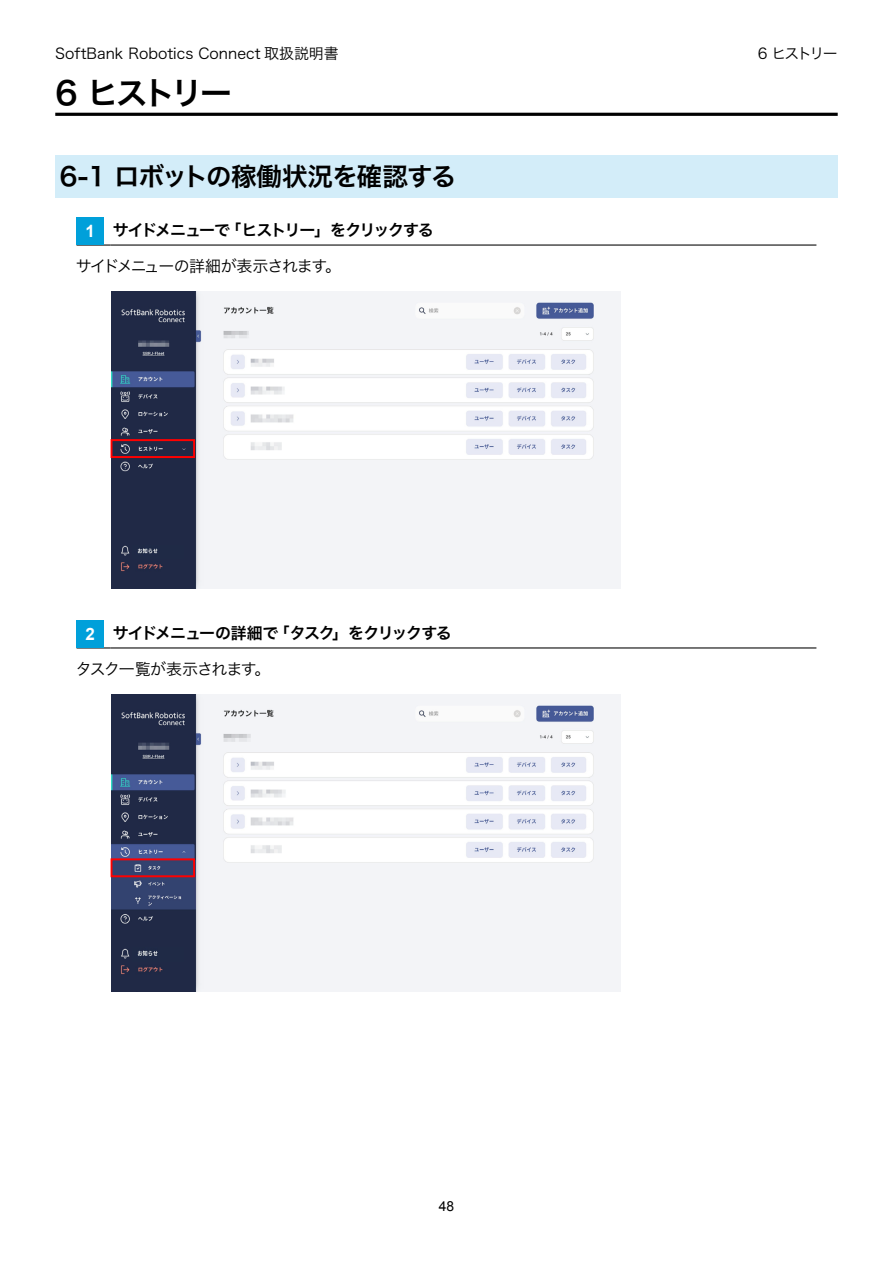
<style>
.page{position:relative;width:893px;height:1263px;background:#fff}
.page>*{position:absolute;margin:0;border:0;box-sizing:border-box;transform-origin:0 0}
.t1{font:31.95px "Hira Kaku Pro W6";letter-spacing:-.11em;color:#000}
.t2{font:25.5px "Hira Kaku Pro W6";letter-spacing:-.035em;color:#000}
.t3{font:15.9px "Hira Kaku Pro W6";letter-spacing:-.085em;color:#000}
.t4{font:15.9px "Hira Kaku Pro W3";letter-spacing:-.07em;color:#000}
.t5{font:14.85px "Hira Kaku Pro W3";color:#000}
.t6{font:13.8px "Arial";color:#000}
.s1{font-family:"Arial";font-weight:700;font-size:16.95px;color:#fff}
</style>
<div class="page">
<hr style="left:55px;top:113px;width:783px;height:3px;background:#000">
<div style="left:55px;top:155px;width:783px;height:43px;background:#d3edf9"></div>
<hr style="left:77px;top:244px;width:34px;height:2px;background:#000">
<hr style="left:111px;top:244px;width:705px;height:2px;background:#000">
<div style="left:77px;top:217px;width:27px;height:27px;background:#00a0da"></div>
<img style="left:112px;top:291px;width:509px;height:298px">
<div style="left:111px;top:439px;width:84px;height:19px;border:2px solid #f00"></div>
<img style="left:133px;top:545px;width:51px;height:14px">
<hr style="left:77px;top:647px;width:34px;height:1px;background:#000">
<hr style="left:111px;top:647px;width:705px;height:1px;background:#000">
<div style="left:77px;top:620px;width:27px;height:27px;background:#00a0da"></div>
<img style="left:112px;top:694px;width:509px;height:298px">
<div style="left:111px;top:858px;width:84px;height:19px;border:2px solid #f00"></div>
<img style="left:132px;top:948px;width:51px;height:13px">
<p class="t5" style="left:55px;top:40px;width:285px">SoftBank Robotics Connect 取扱説明書</p>
<h1 class="t1" style="left:55px;top:64px;width:178px">6 ヒストリー</h1>
<h2 class="t2" style="left:60px;top:153px;width:398px">6-1 ロボットの稼働状況を確認する</h2>
<p class="t3" style="left:86px;top:216px;width:350px"><span class="s1">1</span> サイドメニューで「ヒストリー」をクリックする</p>
<p class="t4" style="left:76px;top:252px;width:267px">サイドメニューの詳細が表示されます。</p>
<p class="t3" style="left:86px;top:619px;width:368px"><span class="s1">2</span> サイドメニューの詳細で「タスク」をクリックする</p>
<p class="t4" style="left:76px;top:655px;width:196px">タスク一覧が表示されます。</p>
<p class="t6" style="left:439px;top:1197px;width:17px">48</p>
<p class="t5" style="left:758px;top:40px;width:82px">6 ヒストリー</p>
</div>
